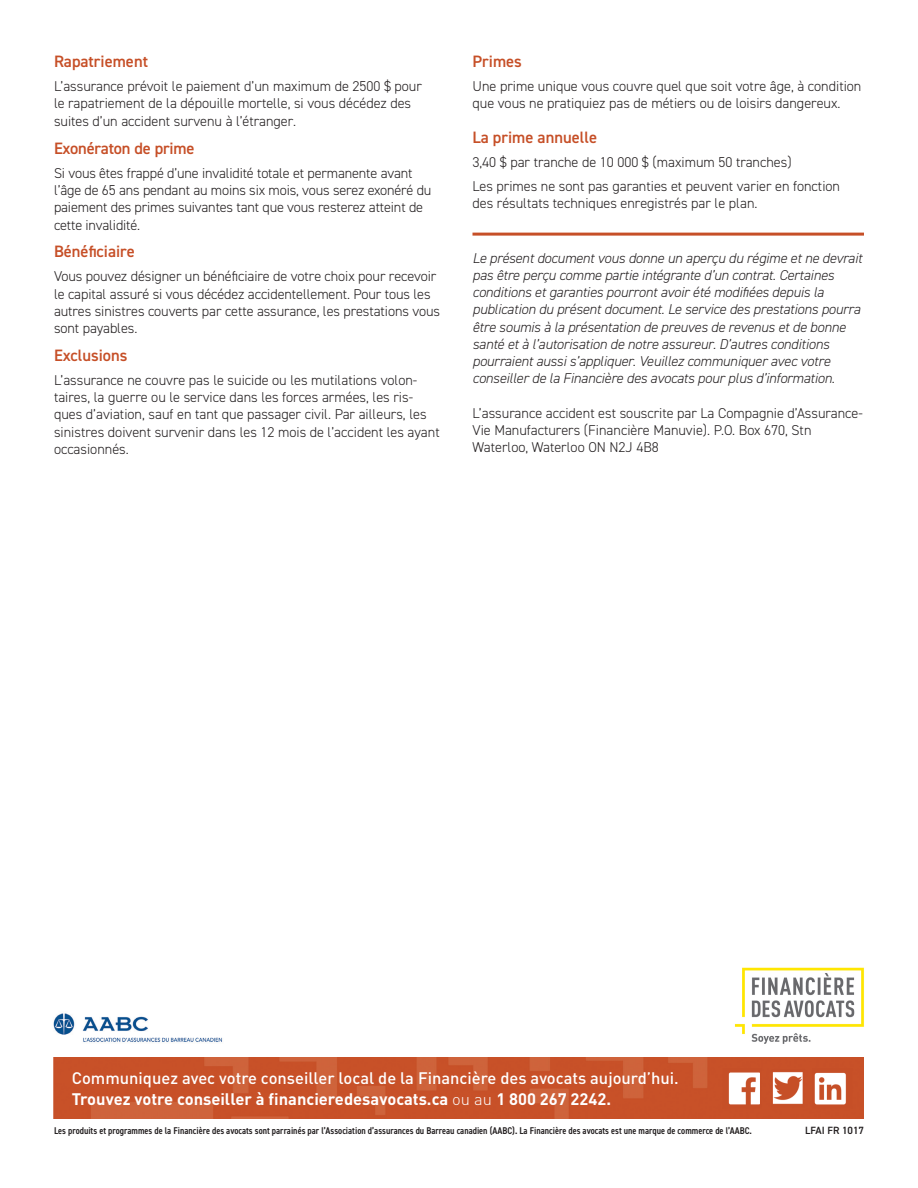
<style>
.page{position:relative;width:918px;height:1188px;background:#fff}
.page>*{position:absolute;margin:0;border:0;box-sizing:border-box;transform-origin:0 0}
.t1{font:500 16.5px/21px "DINOT";color:#fff}
.t2{font:600 16.5px "DIN2014";color:#c64f27}
.t3{font:300 14.25px/17.2px "DIN2014";color:#231f20}
.t4{font:italic 300 14.25px/17.2px "DIN2014";letter-spacing:-.01em;color:#231f20}
.t5{font:600 10.5px "DIN2014";color:#231f20}
.t6{font:600 condensed 9.9px "DIN2014";color:#231f20}
.s1{font-weight:700}
.s2{font-weight:300}
</style>
<div class="page">
<img style="left:734px;top:967px;width:130px;height:77px">
<img style="left:54px;top:1057px;width:810px;height:62px">
<img style="left:726px;top:1071px;width:32px;height:34px">
<div style="left:723px;top:1068px;width:38px;height:40px;border:2px solid #c64f27"></div>
<img style="left:774px;top:1072px;width:27px;height:32px">
<div style="left:771px;top:1069px;width:33px;height:38px;border:2px solid #c64f27"></div>
<div style="left:813px;top:1069px;width:38px;height:38px;background:#c64f27"></div>
<img style="left:815px;top:1072px;width:31px;height:33px">
<div style="left:812px;top:1068px;width:40px;height:40px;border:2px solid #c64f27"></div>
<img style="left:53px;top:1013px;width:169px;height:30px">
<hr style="left:472px;top:233px;width:392px;height:3px;background:#c64f27">
<p class="t2" style="left:54px;top:50px;width:96px">Rapatriement</p>
<p class="t3" style="left:54px;top:77px;width:369px;line-height:17.7px">L’assurance prévoit le paiement d’un maximum de 2500 $ pour le rapatriement de la dépouille mortelle, si vous décédez des suites d’un accident survenu à l’étranger.</p>
<p class="t2" style="left:54px;top:137px;width:142px">Exonératon de prime</p>
<p class="t3" style="left:54px;top:164px;width:379px">Si vous êtes frappé d’une invalidité totale et permanente avant l’âge de 65 ans pendant au moins six mois, vous serez exonéré du paiement des primes suivantes tant que vous resterez atteint de cette invalidité.</p>
<p class="t2" style="left:54px;top:241px;width:82px">Bénéficiaire</p>
<p class="t3" style="left:54px;top:268px;width:388px">Vous pouvez désigner un bénéficiaire de votre choix pour recevoir le capital assuré si vous décédez accidentellement. Pour tous les autres sinistres couverts par cette assurance, les prestations vous sont payables.</p>
<p class="t2" style="left:54px;top:344px;width:75px">Exclusions</p>
<p class="t3" style="left:54px;top:371px;width:387px">L’assurance ne couvre pas le suicide ou les mutilations volon&shy;taires, la guerre ou le service dans les forces armées, les ris&shy;ques d’aviation, sauf en tant que passager civil. Par ailleurs, les sinistres doivent survenir dans les 12 mois de l’accident les ayant occasionnés.</p>
<p class="t2" style="left:472px;top:50px;width:51px">Primes</p>
<p class="t3" style="left:472px;top:77px;width:390px">Une prime unique vous couvre quel que soit votre âge, à condition que vous ne pratiquiez pas de métiers ou de loisirs dangereux.</p>
<p class="t2" style="left:472px;top:126px;width:126px">La prime annuelle</p>
<p class="t3" style="left:472px;top:150px;width:369px;line-height:24px">3,40 $ par tranche de 10 000 $ (maximum 50 tranches)<br>Les primes ne sont pas garanties et peuvent varier en fonction</p>
<p class="t3" style="left:472px;top:194px;width:287px">des résultats techniques enregistrés par le plan.</p>
<p class="t4" style="left:472px;top:249px;width:391px">Le présent document vous donne un aperçu du régime et ne devrait pas être perçu comme partie intégrante d’un contrat. Certaines conditions et garanties pourront avoir été modifiées depuis la publication du présent document. Le service des prestations pourra être soumis à la présentation de preuves de revenus et de bonne santé et à l’autorisation de notre assureur. D’autres conditions pourraient aussi s’appliquer. Veuillez communiquer avec votre conseiller de la Financière des avocats pour plus d’information.</p>
<p class="t3" style="left:472px;top:404px;width:392px">L’assurance accident est souscrite par La Compagnie d’Assurance-<br>Vie Manufacturers (Financière Manuvie). P.O. Box 670, Stn<br>Waterloo, Waterloo ON N2J 4B8</p>
<p class="t1" style="left:72px;top:1067px;width:609px">Communiquez avec votre conseiller local de la Financière des avocats aujourd’hui.<br><span class="s1">Trouvez votre conseiller à financieredesavocats.ca</span> <span class="s2">ou au</span> <span class="s1">1 800 267 2242.</span></p>
<p class="t6" style="left:54px;top:1124px;width:700px">Les produits et programmes de la Financière des avocats sont parrainés par l’Association d’assurances du Barreau canadien (AABC). La Financière des avocats est une marque de commerce de l’AABC.</p>
<p class="t5" style="left:805px;top:1124px;width:60px">LFAI FR 1017</p>
</div>
